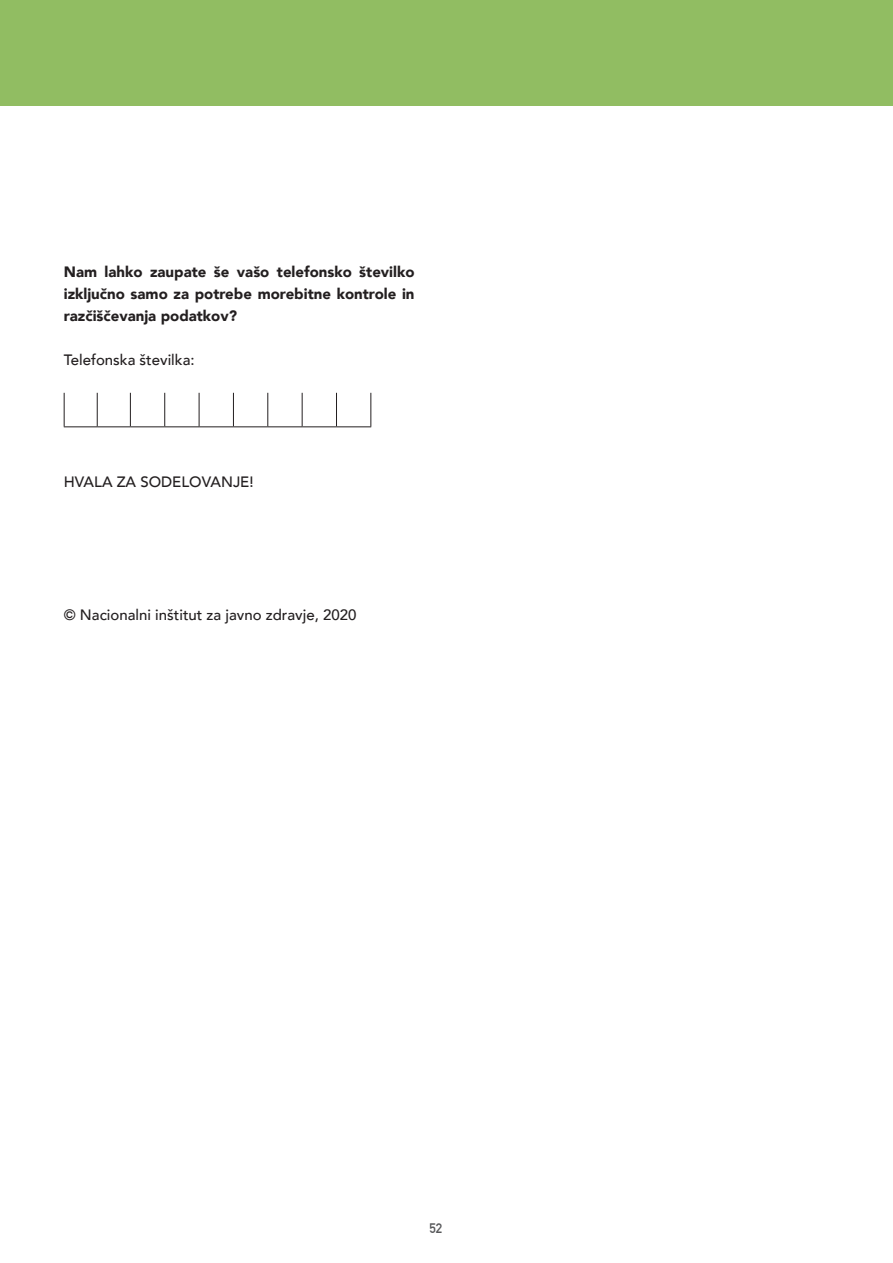
<style>
.page{position:relative;width:893px;height:1263px;background:#fff}
.page>*{position:absolute;margin:0;border:0;box-sizing:border-box;transform-origin:0 0}
.t1{font:900 15px/22px "Avenir";color:#231f20;text-align:justify}
.t2{font:500 15px "Avenir";color:#231f20}
.t3{font:700 13.5px "DIN Alternate";color:#57585a}
</style>
<div class="page">
<div style="left:0;top:0;width:893px;height:106px;background:#91bd62"></div>
<hr style="left:64px;top:426px;width:33px;height:1px;background:#231f20">
<hr style="left:97px;top:426px;width:33px;height:1px;background:#231f20">
<hr style="left:130px;top:426px;width:35px;height:1px;background:#231f20">
<hr style="left:165px;top:426px;width:34px;height:1px;background:#231f20">
<hr style="left:199px;top:426px;width:34px;height:1px;background:#231f20">
<hr style="left:233px;top:426px;width:35px;height:1px;background:#231f20">
<hr style="left:268px;top:426px;width:34px;height:1px;background:#231f20">
<hr style="left:302px;top:426px;width:34px;height:1px;background:#231f20">
<hr style="left:336px;top:426px;width:35px;height:1px;background:#231f20">
<hr style="left:64px;top:393px;width:1px;height:33px;background:#231f20">
<hr style="left:97px;top:393px;width:1px;height:33px;background:#231f20">
<hr style="left:130px;top:393px;width:1px;height:33px;background:#231f20">
<hr style="left:164px;top:393px;width:1px;height:33px;background:#231f20">
<hr style="left:199px;top:393px;width:1px;height:33px;background:#231f20">
<hr style="left:233px;top:393px;width:1px;height:33px;background:#231f20">
<hr style="left:267px;top:393px;width:1px;height:33px;background:#231f20">
<hr style="left:302px;top:393px;width:1px;height:33px;background:#231f20">
<hr style="left:336px;top:393px;width:1px;height:33px;background:#231f20">
<hr style="left:370px;top:393px;width:1px;height:33px;background:#231f20">
<p class="t1" style="left:64px;top:260px;width:352px">Nam lahko zaupate še vašo telefonsko številko izključno samo za potrebe morebitne kontrole in razčiščevanja podatkov?</p>
<p class="t2" style="left:64px;top:347px;width:132px">Telefonska številka:</p>
<p class="t2" style="left:64px;top:469px;width:191px">HVALA ZA SODELOVANJE!</p>
<p class="t2" style="left:64px;top:601px;width:294px">© Nacionalni inštitut za javno zdravje, 2020</p>
<p class="t3" style="left:429px;top:1217px;width:14px">52</p>
</div>
